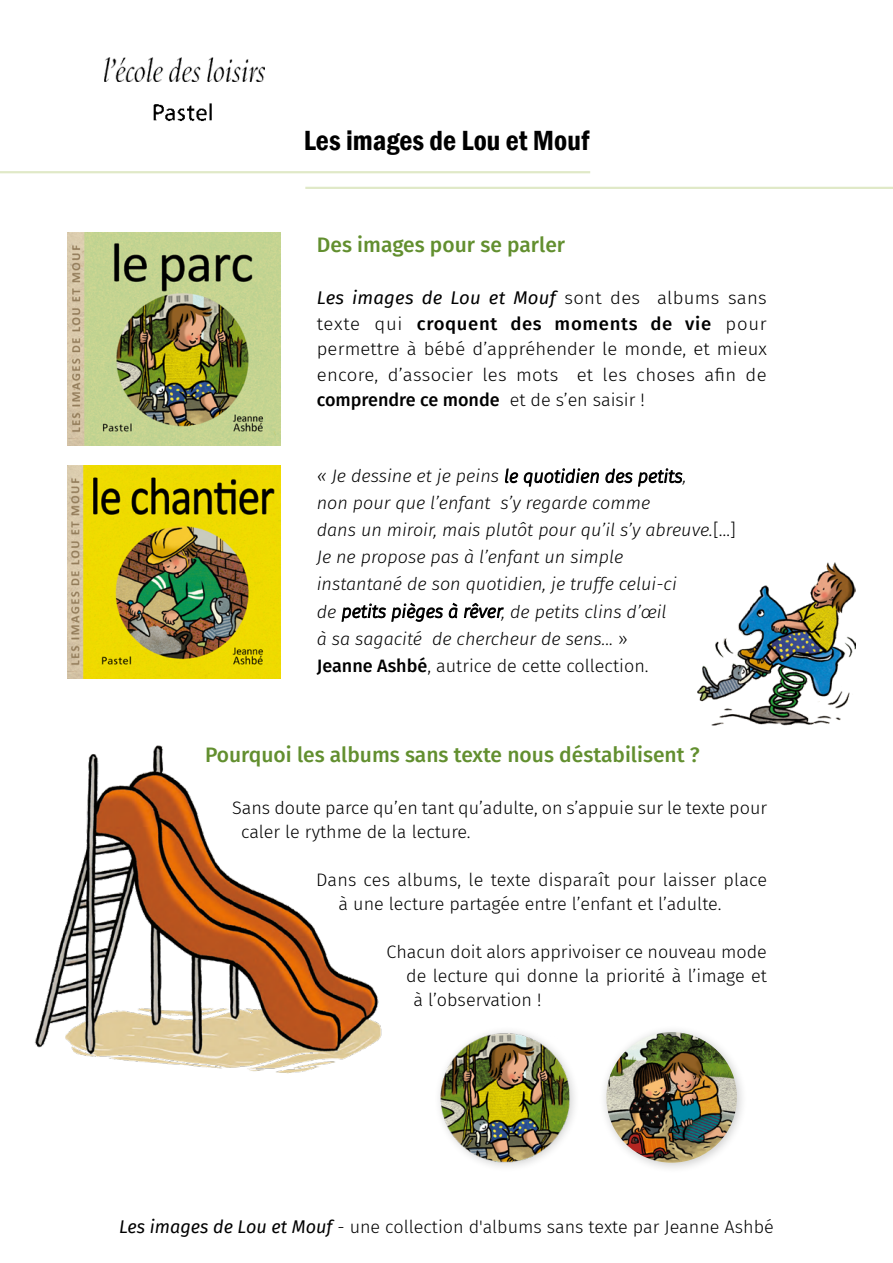
<style>
.page{position:relative;width:893px;height:1263px;background:#fff}
.page>*{position:absolute;margin:0;border:0;box-sizing:border-box;transform-origin:0 0}
.t1{font:600 condensed 28.5px "Franklin Gothic";color:#000}
.t2{font:500 21px "Fira Sans";color:#628f2f}
.t3{font:300 18px/25.5px "Fira Sans";color:#000}
.t4{font:italic 300 18px/27px "Fira Sans";color:#000}
.s1{font-weight:400;font-style:italic}
.s2{font-weight:500}
.s3{font-style:normal}
.s4{font-weight:500;font-style:normal}
</style>
<div class="page">
<img style="left:68px;top:466px;width:213px;height:212px">
<img style="left:67px;top:233px;width:214px;height:212px">
<hr style="left:0;top:171px;width:590px;height:2px;background:#c1d490">
<hr style="left:305px;top:187px;width:588px;height:2px;background:#c1d490">
<img style="left:697px;top:562px;width:158px;height:164px">
<img style="left:34px;top:745px;width:348px;height:329px">
<img style="left:440px;top:1032px;width:131px;height:131px">
<img style="left:153px;top:103px;width:59px;height:19px">
<img style="left:105px;top:57px;width:160px;height:24px">
<div style="left:599px;top:1024px;width:149px;height:150px;background:#000;opacity:.2"></div>
<img style="left:606px;top:1032px;width:131px;height:131px;border-radius:65px">
<h1 class="t1" style="left:304px;top:121px;width:287px">Les images de Lou et Mouf</h1>
<p class="t2" style="left:317px;top:228px;width:250px">Des images pour se parler</p>
<p class="t3" style="left:317px;top:285px;width:452px;text-align:justify"><span class="s1">Les images de Lou et Mouf</span> sont des albums sans texte qui <span class="s2">croquent des moments de vie</span> pour permettre à bébé d’appréhender le monde, et mieux encore, d’associer les mots et les choses afin de <span class="s2">comprendre ce monde</span> et de s’en saisir !</p>
<p class="t4" style="left:317px;top:463px;width:420px">« Je dessine et je peins le quotidien des petits,<br>non pour que l’enfant s’y regarde comme<br>dans un miroir, mais plutôt pour qu’il s’y abreuve.<span class="s3">[…] </span>Je ne propose pas à l’enfant un simple<br>instantané de son quotidien, je truffe celui-ci<br>de petits pièges à rêver, de petits clins d’œil<br>à sa sagacité de chercheur de sens... <span class="s3">»<br></span><span class="s4">Jeanne Ashbé</span><span class="s3">, autrice de cette collection.</span></p>
<p class="t2" style="left:205px;top:737px;width:496px">Pourquoi les albums sans texte nous déstabilisent ?</p>
<p class="t3" style="left:241px;top:795px;width:527px;line-height:24px;text-indent:-9px">Sans doute parce qu’en tant qu’adulte, on s’appuie sur le texte pour caler le rythme de la lecture.</p>
<p class="t3" style="left:339px;top:867px;width:430px;line-height:24px;text-indent:-22px">Dans ces albums, le texte disparaît pour laisser place à une lecture partagée entre l’enfant et l’adulte.</p>
<p class="t3" style="left:387px;top:939px;width:382px">Chacun doit alors apprivoiser ce nouveau mode</p>
<p class="t3" style="left:406px;top:963px;width:362px">de lecture qui donne la priorité à l’image et</p>
<p class="t3" style="left:414px;top:987px;width:129px">à l’observation !</p>
<p class="t3" style="left:119px;top:1214px;width:656px"><span class="s1">Les images de Lou et Mouf</span> - une collection d'albums sans texte par Jeanne Ashbé</p>
</div>
